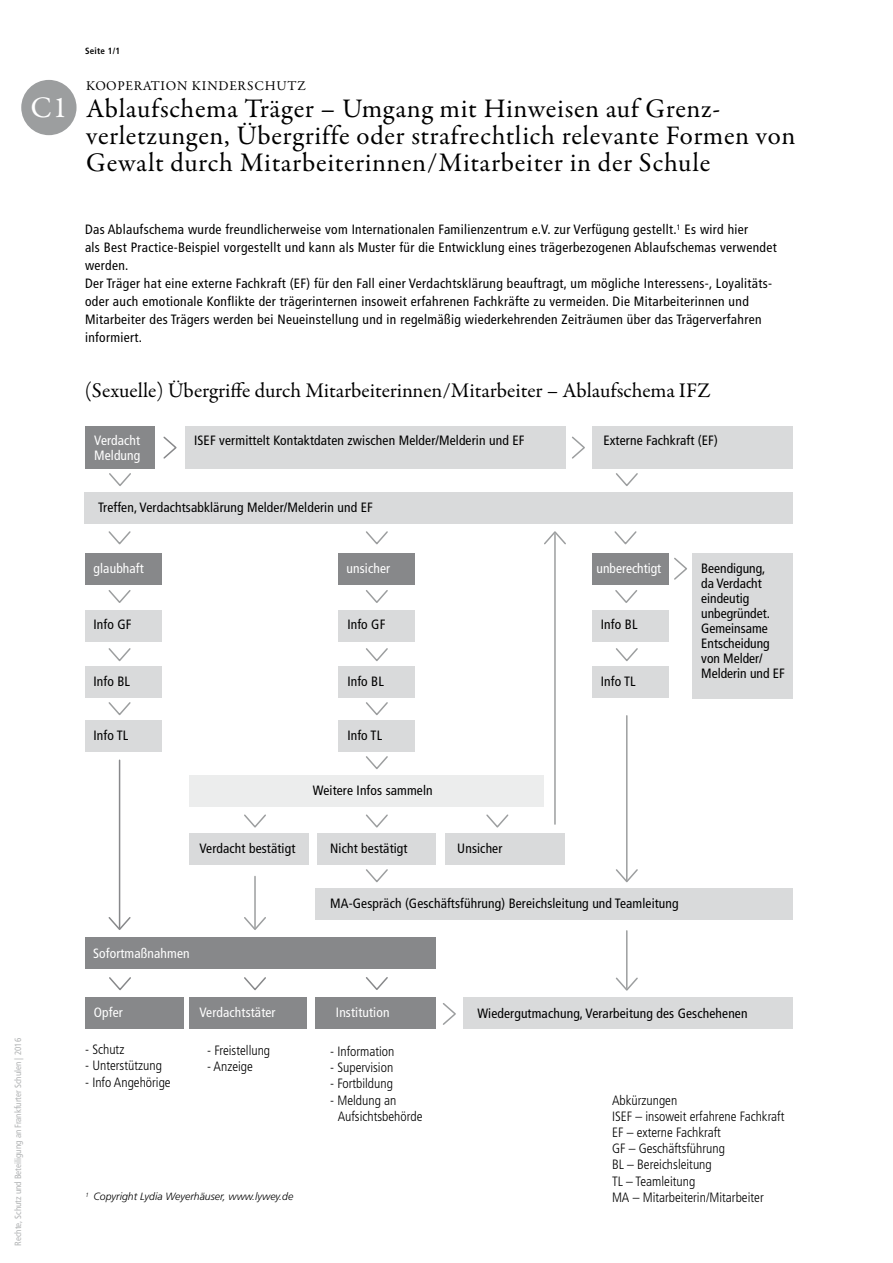
<style>
.page{position:relative;width:893px;height:1263px;background:#fff}
.page>*{position:absolute;margin:0;border:0;box-sizing:border-box;transform-origin:0 0}
.t1{font:30px "Garamond Premr Pro";color:#fff}
.t2{font:27px/27px "Garamond Premr Pro";letter-spacing:.02em;color:#000}
.t3{font:21px "Garamond Premr Pro";color:#000}
.t4{font:condensed 13.5px/18px "Frutiger";letter-spacing:.025em;color:#000}
.t5{font:300 condensed 13.5px/16.2px "Frutiger";color:#000}
.t6{font:condensed 13.5px/15px "Frutiger";letter-spacing:.01em;color:#fff}
.t7{font:condensed 13.5px/15px "Frutiger";color:#000}
.t8{font:13.5px "Garamond Premr Pro";letter-spacing:.055em;color:#000}
.t9{font:italic 300 10.5px "Frutiger";color:#000}
.t10{font:condensed 9px "Frutiger";color:#b1b3b4}
.t11{font:700 condensed 9px "Frutiger";letter-spacing:.025em;color:#000}
</style>
<div class="page">
<div style="left:21px;top:80px;width:56px;height:55px;background:#9c9e9f;border-radius:50%"></div>
<svg style="left:108px;top:915px;width:23px;height:15px"></svg>
<hr style="left:119px;top:760px;width:1px;height:168px;background:#87888a">
<svg style="left:244px;top:917px;width:22px;height:13px"></svg>
<hr style="left:254px;top:876px;width:2px;height:52px;background:#9c9e9f">
<div style="left:85px;top:426px;width:70px;height:43px;background:#87888a"></div>
<div style="left:85px;top:553px;width:76px;height:32px;background:#87888a"></div>
<div style="left:85px;top:937px;width:351px;height:31px;background:#87888a"></div>
<div style="left:85px;top:997px;width:99px;height:32px;background:#87888a"></div>
<div style="left:189px;top:997px;width:118px;height:32px;background:#87888a"></div>
<div style="left:316px;top:997px;width:120px;height:32px;background:#87888a"></div>
<div style="left:339px;top:553px;width:76px;height:32px;background:#87888a"></div>
<div style="left:592px;top:553px;width:77px;height:32px;background:#87888a"></div>
<div style="left:592px;top:426px;width:201px;height:43px;background:#d9dadb"></div>
<div style="left:692px;top:553px;width:101px;height:146px;background:#d9dadb"></div>
<div style="left:316px;top:888px;width:477px;height:32px;background:#d9dadb"></div>
<div style="left:463px;top:997px;width:330px;height:32px;background:#d9dadb"></div>
<div style="left:185px;top:426px;width:381px;height:43px;background:#d9dadb"></div>
<div style="left:85px;top:492px;width:708px;height:32px;background:#d9dadb"></div>
<div style="left:85px;top:610px;width:76px;height:31px;background:#d9dadb"></div>
<div style="left:85px;top:666px;width:76px;height:32px;background:#d9dadb"></div>
<div style="left:85px;top:720px;width:76px;height:32px;background:#d9dadb"></div>
<div style="left:339px;top:610px;width:76px;height:31px;background:#d9dadb"></div>
<div style="left:339px;top:666px;width:76px;height:32px;background:#d9dadb"></div>
<div style="left:339px;top:720px;width:76px;height:32px;background:#d9dadb"></div>
<div style="left:189px;top:833px;width:119px;height:32px;background:#d9dadb"></div>
<div style="left:317px;top:833px;width:119px;height:32px;background:#d9dadb"></div>
<div style="left:445px;top:833px;width:119px;height:32px;background:#d9dadb"></div>
<div style="left:592px;top:610px;width:77px;height:31px;background:#d9dadb"></div>
<div style="left:592px;top:666px;width:77px;height:32px;background:#d9dadb"></div>
<svg style="left:163px;top:436px;width:14px;height:23px"></svg>
<svg style="left:572px;top:436px;width:13px;height:23px"></svg>
<svg style="left:674px;top:557px;width:13px;height:23px"></svg>
<svg style="left:442px;top:1003px;width:14px;height:22px"></svg>
<svg style="left:615px;top:590px;width:23px;height:13px"></svg>
<svg style="left:614px;top:531px;width:23px;height:14px"></svg>
<svg style="left:616px;top:473px;width:22px;height:13px"></svg>
<svg style="left:109px;top:473px;width:22px;height:13px"></svg>
<svg style="left:108px;top:531px;width:23px;height:14px"></svg>
<svg style="left:244px;top:814px;width:22px;height:14px"></svg>
<svg style="left:486px;top:814px;width:23px;height:14px"></svg>
<svg style="left:366px;top:531px;width:22px;height:14px"></svg>
<svg style="left:366px;top:590px;width:22px;height:13px"></svg>
<svg style="left:366px;top:648px;width:22px;height:13px"></svg>
<svg style="left:366px;top:756px;width:22px;height:14px"></svg>
<svg style="left:366px;top:814px;width:22px;height:14px"></svg>
<svg style="left:366px;top:869px;width:22px;height:14px"></svg>
<svg style="left:366px;top:702px;width:22px;height:13px"></svg>
<svg style="left:616px;top:648px;width:22px;height:13px"></svg>
<svg style="left:109px;top:977px;width:22px;height:14px"></svg>
<svg style="left:244px;top:977px;width:22px;height:14px"></svg>
<svg style="left:366px;top:977px;width:22px;height:13px"></svg>
<svg style="left:108px;top:590px;width:23px;height:13px"></svg>
<svg style="left:108px;top:648px;width:23px;height:14px"></svg>
<svg style="left:108px;top:702px;width:23px;height:14px"></svg>
<svg style="left:616px;top:869px;width:22px;height:14px"></svg>
<hr style="left:626px;top:716px;width:2px;height:164px;background:#9c9e9f">
<svg style="left:615px;top:977px;width:23px;height:14px"></svg>
<hr style="left:626px;top:931px;width:2px;height:57px;background:#9c9e9f">
<svg style="left:544px;top:531px;width:22px;height:14px"></svg>
<hr style="left:554px;top:534px;width:2px;height:290px;background:#9c9e9f">
<div style="left:189px;top:775px;width:355px;height:32px;background:#eceded"></div>
<h1 class="t1" style="left:30px;top:90px;width:38px">C1</h1>
<p class="t10" style="left:13px;top:1246px;width:209px;rotate:-90deg">Rechte, Schutz und Beteiligung an Frankfurter Schulen | 2016</p>
<p class="t11" style="left:85px;top:46px;width:37px">Seite 1/1</p>
<p class="t8" style="left:86px;top:78px;width:221px">KOOPERATION KINDERSCHUTZ</p>
<h2 class="t2" style="left:86px;top:96px;width:711px">Ablaufschema Träger – Umgang mit Hinweisen auf Grenz&shy;verletzungen, Übergriffe oder strafrechtlich relevante Formen von<br>Gewalt durch Mitarbeiterinnen/Mitarbeiter in der Schule</h2>
<p class="t4" style="left:85px;top:220px;width:693px">Das Ablaufschema wurde freundlicherweise vom Internationalen Familienzentrum e.V. zur Verfügung gestellt.<sup>1</sup> Es wird hier<br>als Best Practice-Beispiel vorgestellt und kann als Muster für die Entwicklung eines trägerbezogenen Ablaufschemas verwendet werden.<br>Der Träger hat eine externe Fachkraft (EF) für den Fall einer Verdachtsklärung beauftragt, um mögliche Interessens-, Loyalitäts&shy;oder auch emotionale Konflikte der trägerinternen insoweit erfahrenen Fachkräfte zu vermeiden. Die Mitarbeiterinnen und Mitarbeiter des Trägers werden bei Neueinstellung und in regelmäßig wiederkehrenden Zeiträumen über das Trägerverfahren informiert.</p>
<h3 class="t3" style="left:85px;top:378px;width:627px">(Sexuelle) Übergriffe durch Mitarbeiterinnen/Mitarbeiter – Ablaufschema IFZ</h3>
<p class="t6" style="left:94px;top:433px;width:48px">Verdacht<br>Meldung</p>
<p class="t4" style="left:194px;top:431px;width:332px">ISEF vermittelt Kontaktdaten zwischen Melder/Melderin und EF</p>
<p class="t4" style="left:98px;top:498px;width:276px">Treffen, Verdachtsabklärung Melder/Melderin und EF</p>
<p class="t6" style="left:94px;top:561px;width:52px">glaubhaft</p>
<p class="t6" style="left:346px;top:561px;width:45px">unsicher</p>
<p class="t4" style="left:94px;top:616px;width:40px">Info GF</p>
<p class="t4" style="left:347px;top:616px;width:40px">Info GF</p>
<p class="t4" style="left:94px;top:672px;width:38px">Info BL</p>
<p class="t4" style="left:347px;top:672px;width:38px">Info BL</p>
<p class="t4" style="left:94px;top:726px;width:36px">Info TL</p>
<p class="t4" style="left:347px;top:726px;width:36px">Info TL</p>
<p class="t4" style="left:313px;top:781px;width:121px">Weitere Infos sammeln</p>
<p class="t4" style="left:199px;top:839px;width:97px">Verdacht bestätigt</p>
<p class="t4" style="left:330px;top:839px;width:79px">Nicht bestätigt</p>
<p class="t4" style="left:457px;top:839px;width:47px">Unsicher</p>
<p class="t4" style="left:603px;top:431px;width:116px">Externe Fachkraft (EF)</p>
<p class="t6" style="left:596px;top:561px;width:66px">unberechtigt</p>
<p class="t4" style="left:601px;top:616px;width:38px">Info BL</p>
<p class="t4" style="left:601px;top:672px;width:36px">Info TL</p>
<p class="t7" style="left:701px;top:561px;width:85px">Beendigung,<br>da Verdacht eindeutig unbegründet.<br>Gemeinsame<br>Entscheidung von Melder/<br>Melderin und EF</p>
<p class="t6" style="left:93px;top:945px;width:98px">Sofortmaßnahmen</p>
<p class="t4" style="left:330px;top:894px;width:350px">MA-Gespräch (Geschäftsführung) Bereichsleitung und Teamleitung</p>
<p class="t6" style="left:94px;top:1005px;width:31px">Opfer</p>
<p class="t6" style="left:199px;top:1005px;width:78px">Verdachtstäter</p>
<p class="t6" style="left:336px;top:1005px;width:55px">Institution</p>
<p class="t5" style="left:85px;top:1042px;width:41px">- Schutz</p>
<p class="t5" style="left:85px;top:1058px;width:78px">- Unterstützung</p>
<p class="t5" style="left:85px;top:1074px;width:87px">- Info Angehörige</p>
<p class="t5" style="left:207px;top:1043px;width:65px">- Freistellung</p>
<p class="t5" style="left:207px;top:1059px;width:47px">- Anzeige</p>
<p class="t9" style="left:85px;top:1190px;width:209px"><sup>1</sup> Copyright Lydia Weyerhäuser, www.lywey.de</p>
<p class="t5" style="left:330px;top:1043px;width:66px">- Information</p>
<p class="t5" style="left:330px;top:1059px;width:65px">- Supervision</p>
<p class="t5" style="left:330px;top:1076px;width:64px">- Fortbildung</p>
<p class="t5" style="left:338px;top:1092px;width:86px;text-indent:-8px">- Meldung an<br>Aufsichtsbehörde</p>
<p class="t4" style="left:477px;top:1005px;width:272px">Wiedergutmachung, Verarbeitung des Geschehenen</p>
<p class="t5" style="left:612px;top:1092px;width:174px">Abkürzungen<br>ISEF – insoweit erfahrene Fachkraft<br>EF – externe Fachkraft<br>GF – Geschäftsführung<br>BL – Bereichsleitung<br>TL – Teamleitung<br>MA – Mitarbeiterin/Mitarbeiter</p>
</div>
